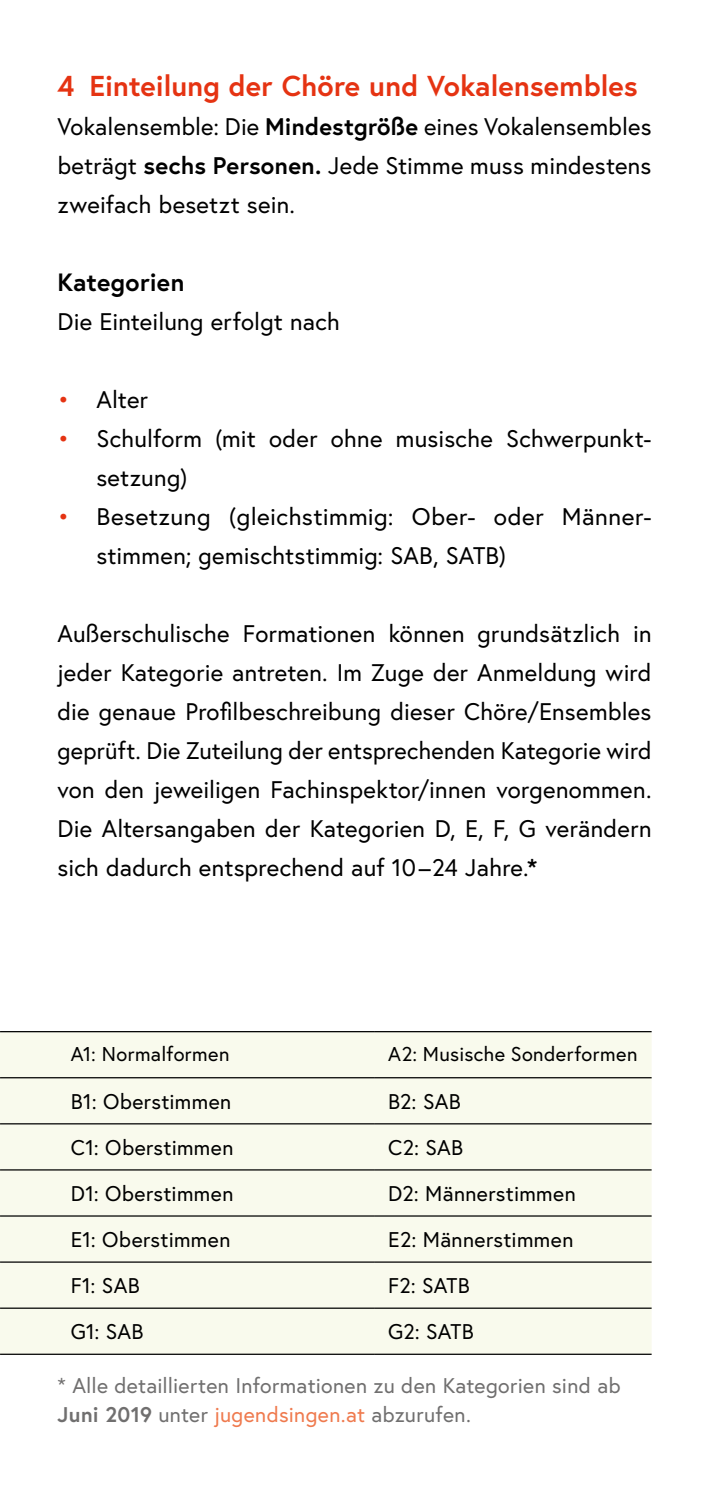
<style>
.page{position:relative;width:709px;height:1489px;background:#fff}
.page>*{position:absolute;margin:0;border:0;box-sizing:border-box;transform-origin:0 0}
.t1{font:700 28.75px "Europa Austria";letter-spacing:.005em;color:#e53312}
.h4_ohne_Nummerierung{font:700 25px "Europa Austria";letter-spacing:.005em;color:#000}
.t2{font:24px/39px "Europa Austria";letter-spacing:.01em;color:#000;text-align:justify}
.t3{font:21.25px "Europa Austria";letter-spacing:.015em;color:#000}
.p_Bildbeschriftung{font:21.25px/29.2px "Europa Austria";letter-spacing:.015em;color:#706f6f}
.t4{font:20px "Europa Austria";letter-spacing:.02em;color:#000}
.s1{font-weight:700}
.s2{color:#e53312}
.s3{color:#ef7a4e}
</style>
<div class="page">
<div style="left:0;top:1032px;width:651px;height:321px;background:#f9faed"></div>
<hr style="left:0;top:1123px;width:374px;height:1px;background:#000">
<hr style="left:374px;top:1123px;width:277px;height:1px;background:#000">
<hr style="left:0;top:1169px;width:374px;height:1px;background:#000">
<hr style="left:374px;top:1169px;width:277px;height:1px;background:#000">
<hr style="left:0;top:1215px;width:374px;height:1px;background:#000">
<hr style="left:374px;top:1215px;width:277px;height:1px;background:#000">
<hr style="left:0;top:1077px;width:374px;height:1px;background:#000">
<hr style="left:374px;top:1077px;width:277px;height:1px;background:#000">
<hr style="left:0;top:1307px;width:374px;height:1px;background:#000">
<hr style="left:374px;top:1307px;width:277px;height:1px;background:#000">
<hr style="left:0;top:1261px;width:374px;height:1px;background:#000">
<hr style="left:374px;top:1261px;width:277px;height:1px;background:#000">
<hr style="left:0;top:1353px;width:374px;height:1px;background:#000">
<hr style="left:374px;top:1353px;width:277px;height:1px;background:#000">
<hr style="left:0;top:1030px;width:374px;height:2px;background:#000">
<hr style="left:374px;top:1030px;width:277px;height:2px;background:#000">
<p class="t1" style="left:57px;top:67px;width:582px">4 Einteilung der Chöre und Vokalensembles</p>
<p class="t2" style="left:57px;top:107px;width:595px">Vokalensemble: Die <span class="s1">Mindestgröße</span> eines Vokalensembles beträgt <span class="s1">sechs Personen.</span> Jede Stimme muss mindestens zweifach besetzt sein.</p>
<h4 class="h4_ohne_Nummerierung" style="left:57px;top:265px;width:128px">Kategorien</h4>
<p class="t2" style="left:57px;top:302px;width:284px">Die Einteilung erfolgt nach</p>
<p class="t2" style="left:57px;top:380px;width:92px"><span class="s2">•</span> Alter</p>
<p class="t2" style="left:96px;top:419px;width:556px;text-indent:-39px"><span class="s2">•</span> Schulform (mit oder ohne musische Schwerpunkt&shy;setzung)</p>
<p class="t2" style="left:96px;top:497px;width:556px;text-indent:-39px"><span class="s2">•</span> Besetzung (gleichstimmig: Ober- oder Männer&shy;stimmen; gemischtstimmig: SAB, SATB)</p>
<p class="t2" style="left:57px;top:614px;width:595px">Außerschulische Formationen können grundsätzlich in jeder Kategorie antreten. Im Zuge der Anmeldung wird die genaue Profilbeschreibung dieser Chöre/Ensembles geprüft. Die Zuteilung der entsprechenden Kategorie wird von den jeweiligen Fachinspektor/innen vorgenommen.<br>Die Altersangaben der Kategorien D, E, F, G verändern sich dadurch entsprechend auf 10–24 Jahre.<span class="s1">*</span></p>
<p class="t4" style="left:71px;top:1041px;width:160px">A1: Normalformen</p>
<p class="t4" style="left:388px;top:1041px;width:251px">A2: Musische Sonderformen</p>
<p class="t3" style="left:71px;top:1087px;width:162px">B1: Oberstimmen</p>
<p class="t3" style="left:388px;top:1087px;width:74px">B2: SAB</p>
<p class="t3" style="left:71px;top:1133px;width:164px">C1: Oberstimmen</p>
<p class="t3" style="left:388px;top:1133px;width:76px">C2: SAB</p>
<p class="t3" style="left:71px;top:1179px;width:164px">D1: Oberstimmen</p>
<p class="t3" style="left:388px;top:1179px;width:189px">D2: Männerstimmen</p>
<p class="t3" style="left:71px;top:1225px;width:161px">E1: Oberstimmen</p>
<p class="t3" style="left:388px;top:1225px;width:187px">E2: Männerstimmen</p>
<p class="t3" style="left:71px;top:1271px;width:70px">F1: SAB</p>
<p class="t3" style="left:388px;top:1271px;width:83px">F2: SATB</p>
<p class="t3" style="left:71px;top:1317px;width:74px">G1: SAB</p>
<p class="t3" style="left:388px;top:1317px;width:87px">G2: SATB</p>
<p class="p_Bildbeschriftung" style="left:57px;top:1370px;width:564px">* Alle detaillierten Informationen zu den Kategorien sind ab<br><span class="s1">Juni 2019</span> unter <span class="s3">jugendsingen.at</span> abzurufen.</p>
</div>
